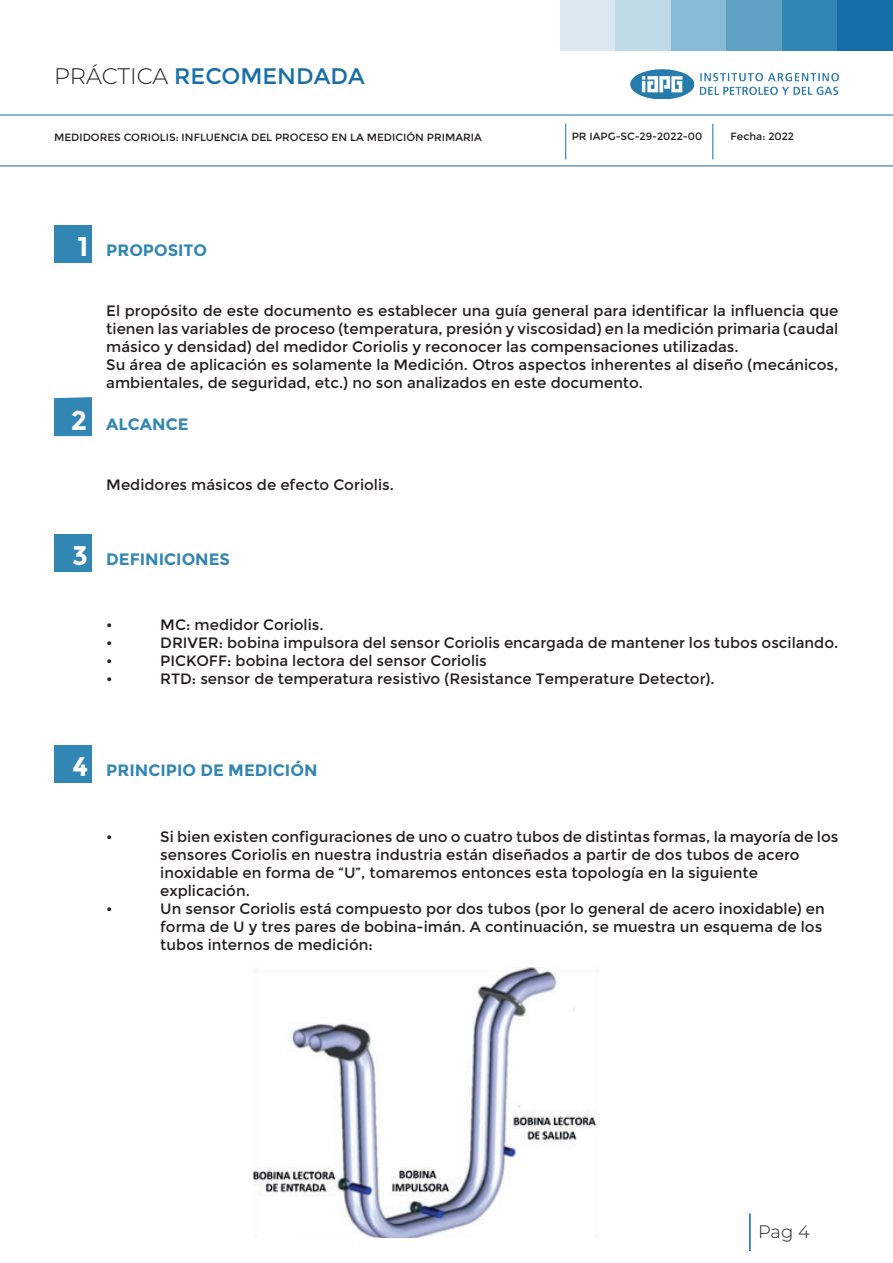
<style>
.page{position:relative;width:893px;height:1263px;background:#fff}
.page>*{position:absolute;margin:0;border:0;box-sizing:border-box;transform-origin:0 0}
.t1{font:22.5px "Montserrat";color:#176ea9}
.t2{font:300 18px "Montserrat";color:#231f20}
.t3{font:700 16.5px "Montserrat";color:#3386b3}
.t4{font:15px/18px "Montserrat";color:#231f20}
.t5{font:10.5px "Montserrat";color:#231f20}
.s1{font-weight:300;color:#231f20}
.s2{font-size:27px;color:#fff}
</style>
<div class="page">
<div style="left:560px;top:0;width:56px;height:50px;background:#dce9f0"></div>
<div style="left:616px;top:0;width:55px;height:50px;background:#bedae6"></div>
<div style="left:671px;top:0;width:56px;height:50px;background:#88bcd6"></div>
<div style="left:727px;top:0;width:55px;height:50px;background:#60a0c2"></div>
<div style="left:782px;top:0;width:55px;height:50px;background:#3186b4"></div>
<div style="left:837px;top:0;width:56px;height:50px;background:#176da8"></div>
<hr style="left:749px;top:1213px;width:2px;height:38px;background:#0067a5">
<hr style="left:0;top:115px;width:893px;height:1px;background:#176ea9">
<hr style="left:565px;top:124px;width:1px;height:35px;background:#176ea9">
<hr style="left:713px;top:124px;width:1px;height:35px;background:#176ea9">
<hr style="left:0;top:166px;width:893px;height:1px;background:#176ea9">
<img style="left:630px;top:70px;width:209px;height:29px">
<div style="left:54px;top:225px;width:38px;height:37px;background:#3186b4"></div>
<svg style="left:54px;top:397px;width:38px;height:39px"></svg>
<div style="left:54px;top:534px;width:38px;height:38px;background:#3186b4"></div>
<div style="left:54px;top:745px;width:38px;height:38px;background:#3186b4"></div>
<img style="left:253px;top:967px;width:345px;height:270px">
<h1 class="t1" style="left:54px;top:63px;width:312px"><span class="s1">PRÁCTICA</span> RECOMENDADA</h1>
<p class="t5" style="left:54px;top:131px;width:429px">MEDIDORES CORIOLIS: INFLUENCIA DEL PROCESO EN LA MEDICIÓN PRIMARIA</p>
<p class="t5" style="left:572px;top:130px;width:132px">PR IAPG-SC-29-2022-00</p>
<p class="t5" style="left:730px;top:130px;width:65px">Fecha: 2022</p>
<p class="t3" style="left:77px;top:240px;width:131px"><span class="s2">1</span> PROPOSITO</p>
<p class="t4" style="left:106px;top:302px;width:733px">El propósito de este documento es establecer una guía general para identificar la influencia que tienen las variables de proceso (temperatura, presión y viscosidad) en la medición primaria (caudal másico y densidad) del medidor Coriolis y reconocer las compensaciones utilizadas.<br>Su área de aplicación es solamente la Medición. Otros aspectos inherentes al diseño (mecánicos, ambientales, de seguridad, etc.) no son analizados en este documento.</p>
<p class="t3" style="left:71px;top:414px;width:119px"><span class="s2">2</span> ALCANCE</p>
<p class="t4" style="left:106px;top:475px;width:289px">Medidores másicos de efecto Coriolis.</p>
<p class="t3" style="left:72px;top:550px;width:159px"><span class="s2">3</span> DEFINICIONES</p>
<p class="t4" style="left:106px;top:616px;width:8px">•</p>
<p class="t4" style="left:160px;top:616px;width:165px">MC: medidor Coriolis.</p>
<p class="t4" style="left:106px;top:634px;width:8px">•</p>
<p class="t4" style="left:160px;top:634px;width:680px">DRIVER: bobina impulsora del sensor Coriolis encargada de mantener los tubos oscilando.</p>
<p class="t4" style="left:106px;top:652px;width:8px">•</p>
<p class="t4" style="left:160px;top:652px;width:328px">PICKOFF: bobina lectora del sensor Coriolis</p>
<p class="t4" style="left:106px;top:670px;width:8px">•</p>
<p class="t4" style="left:160px;top:670px;width:556px">RTD: sensor de temperatura resistivo (Resistance Temperature Detector).</p>
<p class="t3" style="left:72px;top:761px;width:247px"><span class="s2">4</span> PRINCIPIO DE MEDICIÓN</p>
<p class="t4" style="left:106px;top:827px;width:8px">•</p>
<p class="t4" style="left:160px;top:827px;width:680px">Si bien existen configuraciones de uno o cuatro tubos de distintas formas, la mayoría de los sensores Coriolis en nuestra industria están diseñados a partir de dos tubos de acero inoxidable en forma de “U”, tomaremos entonces esta topología en la siguiente explicación.</p>
<p class="t4" style="left:106px;top:899px;width:8px">•</p>
<p class="t4" style="left:160px;top:899px;width:666px">Un sensor Coriolis está compuesto por dos tubos (por lo general de acero inoxidable) en forma de U y tres pares de bobina-imán. A continuación, se muestra un esquema de los tubos internos de medición:</p>
<p class="t2" style="left:758px;top:1219px;width:53px">Pag 4</p>
</div>
